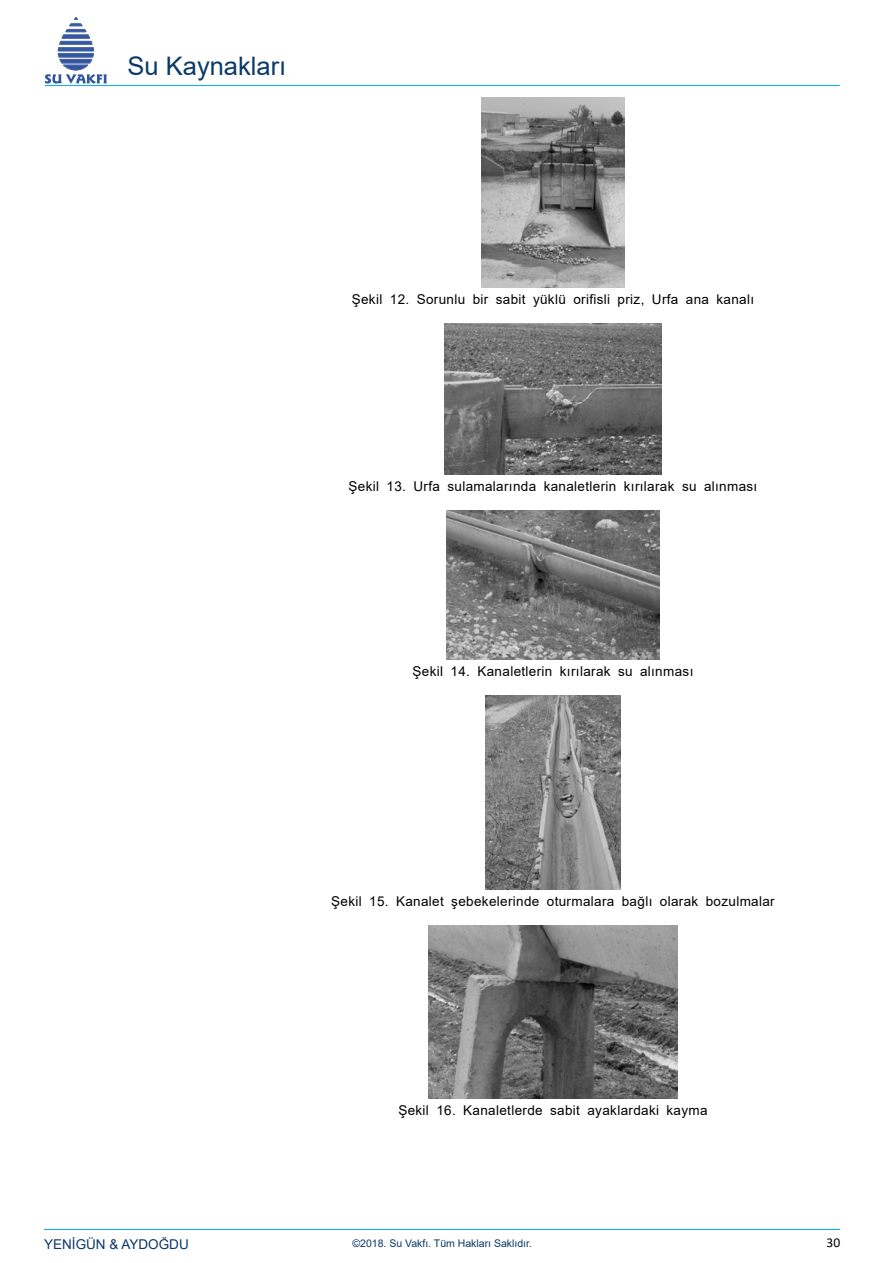
<style>
.page{position:relative;width:893px;height:1263px;background:#fff}
.page>*{position:absolute;margin:0;border:0;box-sizing:border-box;transform-origin:0 0}
.t1{font:25.5px "Arial";color:#0a3968}
.t2{font:13.5px "Arial";letter-spacing:.025em;color:#000}
.t3{font:13.5px "Arial";color:#0a3968}
.t4{font:13.5px "Calibri";color:#000}
.t5{font:10.5px "Arial";color:#0a3968}
</style>
<div class="page">
<svg style="left:60px;top:17px;width:32px;height:27px"></svg>
<div style="left:58px;top:48px;width:36px;height:3px;border:1px solid #4765a3"></div>
<svg style="left:45px;top:53px;width:62px;height:31px"></svg>
<hr style="left:44px;top:1229px;width:796px;height:1px;background:#00aeef">
<hr style="left:45px;top:85px;width:795px;height:1px;background:#00aeef">
<img style="left:482px;top:98px;width:142px;height:190px">
<img style="left:445px;top:324px;width:216px;height:151px">
<img style="left:446px;top:510px;width:214px;height:149px">
<img style="left:485px;top:695px;width:136px;height:194px">
<img style="left:428px;top:925px;width:250px;height:173px">
<h1 class="t1" style="left:128px;top:49px;width:160px">Su Kaynakları</h1>
<p class="t2" style="left:352px;top:290px;width:404px">Şekil 12. Sorunlu bir sabit yüklü orifisli priz, Urfa ana kanalı</p>
<p class="t2" style="left:349px;top:477px;width:410px">Şekil 13. Urfa sulamalarında kanaletlerin kırılarak su alınması</p>
<p class="t2" style="left:413px;top:661px;width:282px">Şekil 14. Kanaletlerin kırılarak su alınması</p>
<p class="t2" style="left:331px;top:892px;width:445px">Şekil 15. Kanalet şebekelerinde oturmalara bağlı olarak bozulmalar</p>
<p class="t2" style="left:398px;top:1101px;width:311px">Şekil 16. Kanaletlerde sabit ayaklardaki kayma</p>
<p class="t3" style="left:44px;top:1235px;width:146px">YENİGÜN &amp; AYDOĞDU</p>
<p class="t5" style="left:352px;top:1236px;width:181px">©2018. Su Vakfı. Tüm Hakları Saklıdır.</p>
<p class="t4" style="left:827px;top:1233px;width:15px">30</p>
</div>
